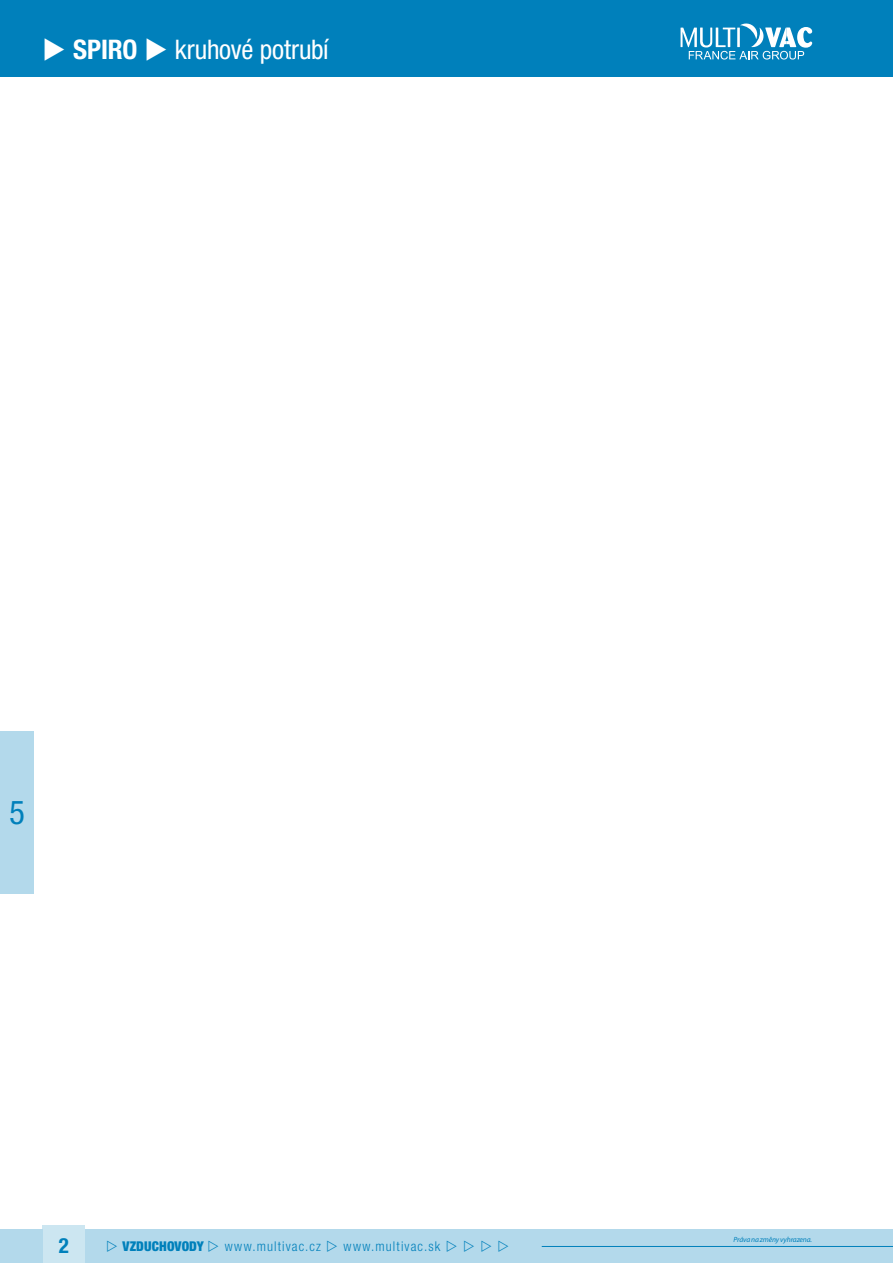
<style>
.page{position:relative;width:893px;height:1263px;background:#fff}
.page>*{position:absolute;margin:0;border:0;box-sizing:border-box;transform-origin:0 0}
.t1{font:condensed 33px "Helvetica Neue LT Pro";color:#0080bb}
.t2{font:condensed 27px "Helvetica Neue LT Pro";letter-spacing:-.005em;color:#fff}
.t3{font:700 condensed 21px "Helvetica Neue LT Pro";color:#0080bb}
.t4{font:300 condensed 13.5px "Helvetica Neue LT Pro";letter-spacing:.085em;color:#0080bb}
.t5{font:900 condensed 13.5px "Helvetica Neue LT Pro";letter-spacing:.01em;color:#0080bb}
.t6{font:italic 7.5px "Myriad Pro";letter-spacing:-.015em;color:#0080bb}
.s1{font-weight:700}
</style>
<div class="page">
<div style="left:0;top:0;width:893px;height:77px;background:#0080bb"></div>
<div style="left:43px;top:1225px;width:42px;height:38px;background:#cce6f1"></div>
<div style="left:0;top:1229px;width:43px;height:34px;background:#b3d9eb"></div>
<div style="left:85px;top:1229px;width:808px;height:34px;background:#b3d9eb"></div>
<hr style="left:542px;top:1246px;width:351px;height:1px;background:#0080bb">
<div style="left:0;top:731px;width:34px;height:163px;background:#b3d9eb"></div>
<svg style="left:680px;top:23px;width:132px;height:37px"></svg>
<h2 class="t2" style="left:43px;top:34px;width:288px">◆ <span class="s1">SPIRO</span> ◆ kruhové potrubí</h2>
<h1 class="t1" style="left:9px;top:793px;width:17px">5</h1>
<h3 class="t3" style="left:59px;top:1233px;width:12px">2</h3>
<p class="t5" style="left:122px;top:1238px;width:83px">VZDUCHOVODY</p>
<p class="t4" style="left:225px;top:1239px;width:98px">www.multivac.cz</p>
<p class="t4" style="left:344px;top:1239px;width:98px">www.multivac.sk</p>
<p class="t6" style="left:733px;top:1235px;width:80px">Práva na změny vyhrazena.</p>
</div>
